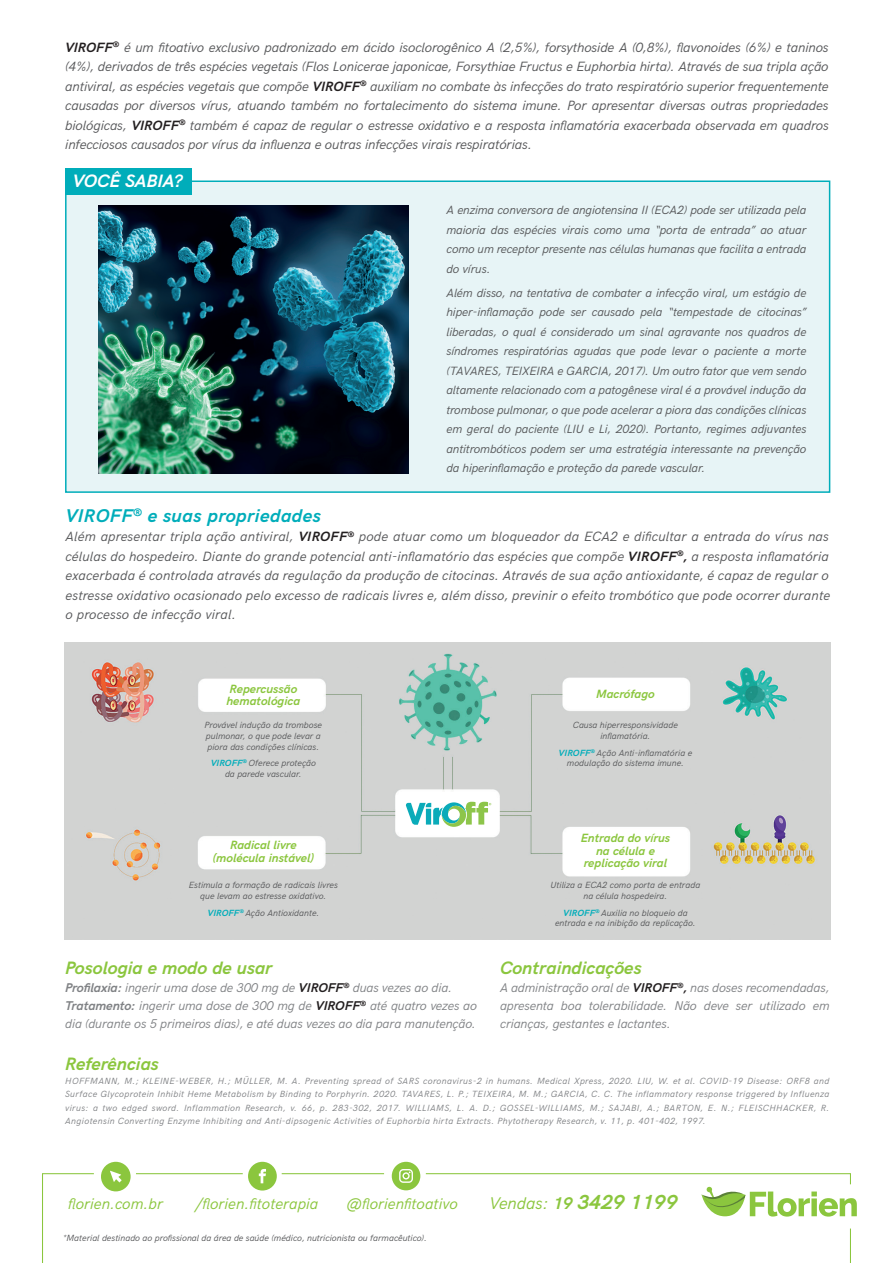
<style>
.page{position:relative;width:893px;height:1263px;background:#fff}
.page>*{position:absolute;margin:0;border:0;box-sizing:border-box;transform-origin:0 0}
.t1{font:italic 700 20.4px "HK Grotesk";color:#8bc63e}
.t2{font:italic 700 18.45px "HK Grotesk";letter-spacing:.02em;color:#00adba}
.t3{font:italic 700 18px "HK Grotesk";color:#8bc63e}
.t4{font:italic 700 18px "HK Grotesk";letter-spacing:-.005em;color:#fff}
.t5{font:italic 15.45px "HK Grotesk";color:#8bc63e}
.t6{font:italic 13.5px/19.5px "HK Grotesk";letter-spacing:-.01em;color:#57585a;text-align:justify}
.t7{font:italic 12.75px/18px "HK Grotesk";letter-spacing:-.01em;color:#808285}
.t8{font:italic 12px/19.5px "HK Grotesk";letter-spacing:-.01em;color:#57585a;text-align:justify}
.t9{font:italic 700 12px/12.1px "HK Grotesk";color:#8bc63e}
.t10{font:italic 9px/13.5px "HK Grotesk";letter-spacing:.04em;color:#808285;text-align:justify}
.t11{font:italic 9px/10.8px "HK Grotesk";color:#57585a;text-align:center}
.s1{font-weight:700;color:#231f20}
.s2{font-weight:700;color:#00adba}
.s3{font-weight:700}
.s4{font-weight:400;font-size:16.95px}
.s5{font-size:16.95px}
</style>
<div class="page">
<img style="left:65px;top:642px;width:765px;height:298px">
<div style="left:65px;top:180px;width:765px;height:313px;background:#e7f4f6;border:2px solid #00adba"></div>
<svg style="left:248px;top:1162px;width:29px;height:28px"></svg>
<svg style="left:392px;top:1162px;width:465px;height:54px"></svg>
<svg style="left:101px;top:1162px;width:30px;height:29px"></svg>
<hr style="left:282px;top:1173px;width:102px;height:1px;background:#8bc63e">
<hr style="left:136px;top:1173px;width:107px;height:1px;background:#8bc63e">
<svg style="left:42px;top:1173px;width:52px;height:90px"></svg>
<hr style="left:850px;top:1228px;width:1px;height:35px;background:#8bc63e">
<div style="left:65px;top:168px;width:126px;height:27px;background:#00adba"></div>
<img style="left:98px;top:206px;width:310px;height:268px">
<svg style="left:405px;top:802px;width:86px;height:25px"></svg>
<p class="t6" style="left:65px;top:37px;width:765px"><span class="s1">VIROFF</span><sup>®</sup> é um fitoativo exclusivo padronizado em ácido isoclorogênico A (2,5%), forsythoside A (0,8%), flavonoides (6%) e taninos (4%), derivados de três espécies vegetais (Flos Lonicerae japonicae, Forsythiae Fructus e Euphorbia hirta). Através de sua tripla ação antiviral, as espécies vegetais que compõe <span class="s1">VIROFF</span><sup>®</sup> auxiliam no combate às infecções do trato respiratório superior frequentemente causadas por diversos vírus, atuando também no fortalecimento do sistema imune. Por apresentar diversas outras propriedades biológicas, <span class="s1">VIROFF</span><sup>®</sup> também é capaz de regular o estresse oxidativo e a resposta inflamatória exacerbada observada em quadros infecciosos causados por vírus da influenza e outras infecções virais respiratórias.</p>
<p class="t4" style="left:73px;top:167px;width:111px">VOCÊ SABIA?</p>
<p class="t8" style="left:446px;top:200px;width:361px">A enzima conversora de angiotensina II (ECA2) pode ser utilizada pela maioria das espécies virais como uma “porta de entrada” ao atuar como um receptor presente nas células humanas que facilita a entrada do vírus.</p>
<p class="t8" style="left:446px;top:282px;width:362px">Além disso, na tentativa de combater a infecção viral, um estágio de hiper-inflamação pode ser causado pela “tempestade de citocinas” liberadas, o qual é considerado um sinal agravante nos quadros de síndromes respiratórias agudas que pode levar o paciente a morte (TAVARES, TEIXEIRA e GARCIA, 2017). Um outro fator que vem sendo altamente relacionado com a patogênese viral é a provável indução da trombose pulmonar, o que pode acelerar a piora das condições clínicas em geral do paciente (LIU e Li, 2020). Portanto, regimes adjuvantes antitrombóticos podem ser uma estratégia interessante na prevenção da hiperinflamação e proteção da parede vascular.</p>
<p class="t2" style="left:65px;top:502px;width:257px">VIROFF<sup>®</sup> e suas propriedades</p>
<p class="t6" style="left:65px;top:526px;width:766px">Além apresentar tripla ação antiviral, <span class="s1">VIROFF</span><sup>®</sup> pode atuar como um bloqueador da ECA2 e dificultar a entrada do vírus nas células do hospedeiro. Diante do grande potencial anti-inflamatório das espécies que compõe <span class="s1">VIROFF</span><sup>®</sup><span class="s1">,</span> a resposta inflamatória exacerbada é controlada através da regulação da produção de citocinas. Através de sua ação antioxidante, é capaz de regular o estresse oxidativo ocasionado pelo excesso de radicais livres e, além disso, previnir o efeito trombótico que pode ocorrer durante o processo de infecção viral.</p>
<p class="t9" style="left:226px;top:682px;width:75px">Repercussão hematológica</p>
<p class="t11" style="left:205px;top:719px;width:119px;text-align:left">Provável indução da trombose pulmonar, o que pode levar a piora das condições clínicas.</p>
<p class="t11" style="left:211px;top:757px;width:107px"><span class="s2">VIROFF</span><sup>®</sup> Oferece proteção da parede vascular.</p>
<p class="t9" style="left:230px;top:838px;width:68px">Radical livre</p>
<p class="t9" style="left:213px;top:851px;width:103px">(molécula instável)</p>
<p class="t11" style="left:189px;top:879px;width:151px">Estimula a formação de radicais livres que levam ao estresse oxidativo.</p>
<p class="t11" style="left:207px;top:906px;width:113px"><span class="s2">VIROFF</span><sup>®</sup> Ação Antioxidante.</p>
<p class="t3" style="left:65px;top:954px;width:209px">Posologia e modo de usar</p>
<p class="t7" style="left:65px;top:977px;width:389px"><span class="s3">Profilaxia:</span> ingerir uma dose de 300 mg de <span class="s1">VIROFF</span><sup>®</sup> duas vezes ao dia.</p>
<p class="t7" style="left:65px;top:995px;width:413px"><span class="s3">Tratamento:</span> ingerir uma dose de 300 mg de <span class="s1">VIROFF</span><sup>®</sup> até quatro vezes ao dia (durante os 5 primeiros dias), e até duas vezes ao dia para manutenção.</p>
<p class="t9" style="left:596px;top:687px;width:60px">Macrófago</p>
<p class="t11" style="left:573px;top:719px;width:107px">Causa hiperresponsividade inflamatória.</p>
<p class="t11" style="left:559px;top:746px;width:135px"><span class="s2">VIROFF</span><sup>®</sup> Ação Anti-inflamatória e modulação do sistema imune.</p>
<p class="t9" style="left:581px;top:831px;width:91px;text-align:center">Entrada do vírus na célula e replicação viral</p>
<p class="t11" style="left:551px;top:879px;width:151px">Utiliza a ECA2 como porta de entrada</p>
<p class="t11" style="left:583px;top:890px;width:86px">na célula hospedeira.</p>
<p class="t11" style="left:555px;top:906px;width:142px"><span class="s2">VIROFF</span><sup>®</sup> Auxilia no bloqueio da entrada e na inibição da replicação.</p>
<p class="t3" style="left:500px;top:954px;width:143px">Contraindicações</p>
<p class="t7" style="left:500px;top:977px;width:331px;text-align:justify">A administração oral de <span class="s1">VIROFF</span><sup>®</sup><span class="s1">,</span> nas doses recomendadas, apresenta boa tolerabilidade. Não deve ser utilizado em crianças, gestantes e lactantes.</p>
<p class="t3" style="left:65px;top:1050px;width:95px">Referências</p>
<p class="t10" style="left:65px;top:1073px;width:766px">HOFFMANN, M.; KLEINE-WEBER, H.; MÜLLER, M. A. Preventing spread of SARS coronavirus-2 in humans. Medical Xpress, 2020. LIU, W. et al. COVID-19 Disease: ORF8 and Surface Glycoprotein Inhibit Heme Metabolism by Binding to Porphyrin. 2020. TAVARES, L. P.; TEIXEIRA, M. M.; GARCIA, C. C. The inflammatory response triggered by Influenza virus: a two edged sword. Inflammation Research, v. 66, p. 283-302, 2017. WILLIAMS, L. A. D.; GOSSEL-WILLIAMS, M.; SAJABI, A.; BARTON, E. N.; FLEISCHHACKER, R.<br>Angiotensin Converting Enzyme Inhibiting and Anti-dipsogenic Activities of Euphorbia hirta Extracts. Phytotherapy Research, v. 11, p. 401-402, 1997.</p>
<p class="t5" style="left:196px;top:1192px;width:124px">/florien.fitoterapia</p>
<p class="t5" style="left:347px;top:1192px;width:113px">@florienfitoativo</p>
<p class="t1" style="left:489px;top:1187px;width:190px"><span class="s4">Vendas:</span> <span class="s5">19</span> 3429 1199</p>
<p class="t11" style="left:63px;top:1232px;width:366px">*Material destinado ao profissional da área de saúde (médico, nutricionista ou farmacêutico).</p>
<p class="t5" style="left:68px;top:1192px;width:96px">florien.com.br</p>
</div>
